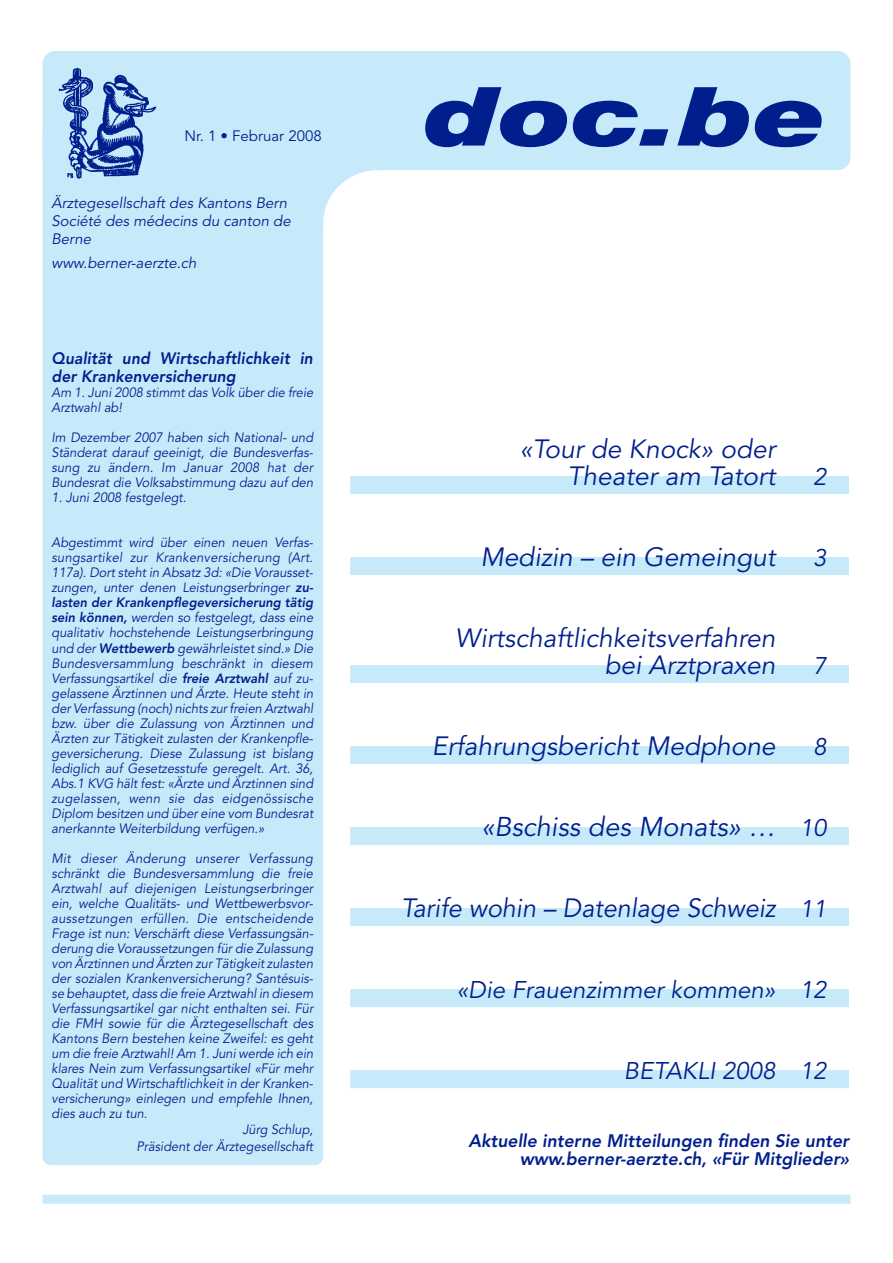
<style>
.page{position:relative;width:893px;height:1263px;background:#fff}
.page>*{position:absolute;margin:0;border:0;box-sizing:border-box;transform-origin:0 0}
.t1{font:italic 27px "Avenir";color:#001f8d}
.t2{font:italic 26.25px/27px "Avenir";color:#001f8d;text-align:right}
.t3{font:italic 26.25px "Avenir";color:#001f8d;scale:.96 1}
.t4{font:italic 24px "Avenir";color:#001f8d}
.t5{font:italic 800 18px/18px "Avenir";color:#001f8d;text-align:right}
.t6{font:italic 800 16.5px/18px "Avenir";letter-spacing:.01em;color:#001f8d;scale:.95 1}
.t7{font:italic 15px/18px "Avenir";color:#001f8d}
.t8{font:15px "Avenir";color:#001f8d}
.t9{font:italic 13.5px/15px "Avenir";color:#001f8d;text-align:justify;scale:.95 1}
.s1{font-weight:800}
.s2{font-size:24px}
</style>
<div class="page">
<div style="left:43px;top:51px;width:807px;height:119px;background:#c6eafa;border-radius:13px"></div>
<svg style="left:425px;top:87px;width:397px;height:60px"></svg>
<div style="left:43px;top:1195px;width:807px;height:9px;background:#c6eafa"></div>
<div style="left:43px;top:126px;width:280px;height:1039px;background:#c6eafa;border-radius:9px"></div>
<div style="left:296px;top:155px;width:88px;height:75px;background:#c6eafa"></div>
<div style="left:323px;top:170px;width:111px;height:107px;background:#fff;border-radius:50%"></div>
<img style="left:58px;top:67px;width:99px;height:112px">
<div style="left:350px;top:476px;width:499px;height:18px;background:#c6eafa"></div>
<div style="left:350px;top:557px;width:499px;height:18px;background:#c6eafa"></div>
<div style="left:350px;top:665px;width:499px;height:18px;background:#c6eafa"></div>
<div style="left:350px;top:746px;width:499px;height:18px;background:#c6eafa"></div>
<div style="left:350px;top:827px;width:499px;height:18px;background:#c6eafa"></div>
<div style="left:350px;top:908px;width:499px;height:18px;background:#c6eafa"></div>
<div style="left:350px;top:989px;width:499px;height:18px;background:#c6eafa"></div>
<div style="left:350px;top:1070px;width:499px;height:18px;background:#c6eafa"></div>
<p class="t8" style="left:184px;top:130px;width:139px">Nr. 1 • Februar 2008</p>
<p class="t7" style="left:52px;top:195px;width:241px">Ärztegesellschaft des Kantons Bern<br>Société des médecins du canton de<br>Berne</p>
<p class="t7" style="left:52px;top:255px;width:146px">www.berner-aerzte.ch</p>
<p class="t6" style="left:52px;top:351px;width:277px">Qualität und Wirtschaftlichkeit in der Krankenversicherung</p>
<p class="t9" style="left:52px;top:386px;width:277px">Am 1. Juni 2008 stimmt das Volk über die freie<br>Arztwahl ab!</p>
<p class="t9" style="left:52px;top:431px;width:277px">Im Dezember 2007 haben sich National- und Ständerat darauf geeinigt, die Bundesverfas&shy;sung zu ändern. Im Januar 2008 hat der Bundesrat die Volksabstimmung dazu auf den</p>
<p class="t9" style="left:52px;top:491px;width:144px">1. Juni 2008 festgelegt.</p>
<p class="t9" style="left:52px;top:536px;width:277px">Abgestimmt wird über einen neuen Verfas&shy;sungsartikel zur Krankenversicherung (Art.<br>117a). Dort steht in Absatz 3d: «Die Vorausset&shy;zungen, unter denen Leistungserbringer <span class="s1">zu&shy;lasten der Krankenpflegeversicherung tätig sein können,</span> werden so festgelegt, dass eine qualitativ hochstehende Leistungserbringung und der <span class="s1">Wettbewerb</span> gewährleistet sind.» Die Bundesversammlung beschränkt in diesem Verfassungsartikel die <span class="s1">freie Arztwahl</span> auf zu&shy;gelassene Ärztinnen und Ärzte. Heute steht in der Verfassung (noch) nichts zur freien Arztwahl bzw. über die Zulassung von Ärztinnen und Ärzten zur Tätigkeit zulasten der Krankenpfle&shy;geversicherung. Diese Zulassung ist bislang lediglich auf Gesetzesstufe geregelt. Art. 36, Abs.1 KVG hält fest: «Ärzte und Ärztinnen sind zugelassen, wenn sie das eidgenössische Diplom besitzen und über eine vom Bundesrat anerkannte Weiterbildung verfügen.»</p>
<p class="t9" style="left:52px;top:851px;width:277px">Mit dieser Änderung unserer Verfassung schränkt die Bundesversammlung die freie Arztwahl auf diejenigen Leistungserbringer ein, welche Qualitäts- und Wettbewerbsvor&shy;aussetzungen erfüllen. Die entscheidende Frage ist nun: Verschärft diese Verfassungsän&shy;derung die Voraussetzungen für die Zulassung von Ärztinnen und Ärzten zur Tätigkeit zulasten der sozialen Krankenversicherung? Santésuis&shy;se behauptet, dass die freie Arztwahl in diesem Verfassungsartikel gar nicht enthalten sei. Für die FMH sowie für die Ärztegesellschaft des Kantons Bern bestehen keine Zweifel: es geht um die freie Arztwahl! Am 1. Juni werde ich ein klares Nein zum Verfassungsartikel «Für mehr Qualität und Wirtschaftlichkeit in der Kranken&shy;versicherung» einlegen und empfehle Ihnen, dies auch zu tun.</p>
<p class="t9" style="left:137px;top:1122px;width:187px;line-height:16.5px;text-align:right">Jürg Schlup,<br>Präsident der Ärztegesellschaft</p>
<h2 class="t2" style="left:520px;top:437px;width:257px">«Tour de Knock» oder<br>Theater am Tatort</h2>
<h3 class="t4" style="left:813px;top:466px;width:15px">2</h3>
<h2 class="t2" style="left:480px;top:545px;width:297px">Medizin – ein Gemeingut</h2>
<h3 class="t4" style="left:813px;top:547px;width:15px">3</h3>
<h2 class="t2" style="left:455px;top:626px;width:322px">Wirtschaftlichkeitsverfahren bei Arztpraxen</h2>
<h3 class="t4" style="left:813px;top:655px;width:15px">7</h3>
<h2 class="t2" style="left:432px;top:734px;width:345px">Erfahrungsbericht Medphone</h2>
<h3 class="t4" style="left:813px;top:736px;width:15px">8</h3>
<h1 class="t1" style="left:481px;top:815px;width:347px">«Bschiss des Monats» … <span class="s2">10</span></h1>
<h2 class="t3" style="left:401px;top:897px;width:444px">Tarife wohin – Datenlage Schweiz <span class="s2">11</span></h2>
<h3 class="t4" style="left:457px;top:979px;width:371px">«Die Frauenzimmer kommen» 12</h3>
<h3 class="t4" style="left:624px;top:1060px;width:204px">BETAKLI 2008 12</h3>
<h3 class="t5" style="left:468px;top:1133px;width:382px">Aktuelle interne Mitteilungen finden Sie unter www.berner-aerzte.ch, «Für Mitglieder»</h3>
</div>
